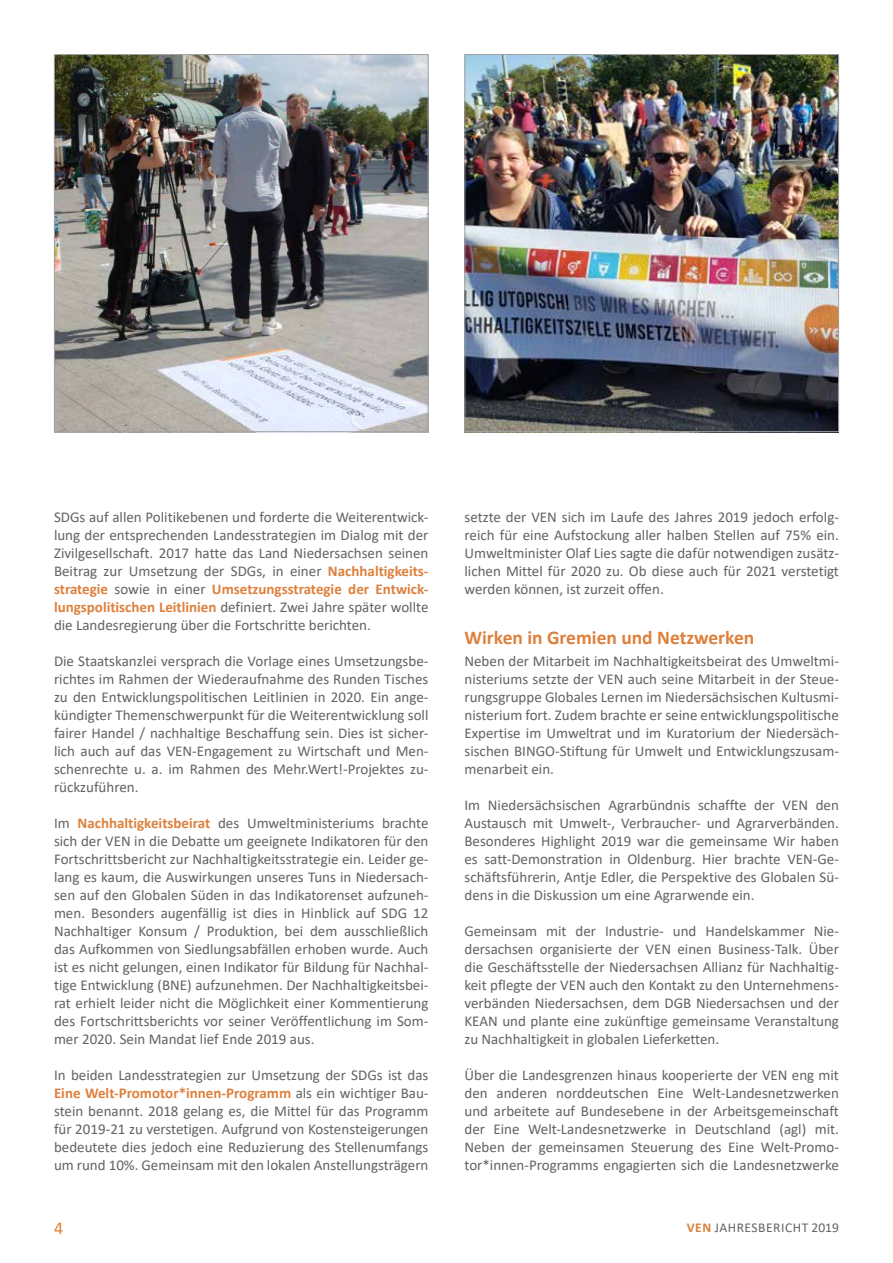
<style>
.page{position:relative;width:893px;height:1263px;background:#fff}
.page>*{position:absolute;margin:0;border:0;box-sizing:border-box;transform-origin:0 0}
.t1{font:700 19.5px "Calibri";color:#dd803c}
.t2{font:18px "Calibri";color:#dd803c}
.t3{font:15px/18px "Calibri";color:#626261;text-align:justify}
.t4{font:13.5px "Calibri";letter-spacing:.04em;color:#626261}
.s1{font-weight:700;color:#dd803c}
</style>
<div class="page">
<img style="left:56px;top:56px;width:370px;height:374px">
<div style="left:54px;top:54px;width:374px;height:378px;border:1px solid #a2a3a3"></div>
<img style="left:466px;top:56px;width:371px;height:374px">
<div style="left:464px;top:54px;width:375px;height:378px;border:1px solid #a2a3a3"></div>
<p class="t3" style="left:54px;top:508px;width:376px">SDGs auf allen Politikebenen und forderte die Weiterentwick&shy;lung der entsprechenden Landesstrategien im Dialog mit der Zivilgesellschaft. 2017 hatte das Land Niedersachsen seinen Beitrag zur Umsetzung der SDGs, in einer <span class="s1">Nachhaltigkeits&shy;strategie</span> sowie in einer <span class="s1">Umsetzungsstrategie der Entwick&shy;lungspolitischen Leitlinien</span> definiert. Zwei Jahre später wollte die Landesregierung über die Fortschritte berichten.</p>
<p class="t3" style="left:54px;top:652px;width:376px">Die Staatskanzlei versprach die Vorlage eines Umsetzungsbe&shy;richtes im Rahmen der Wiederaufnahme des Runden Tisches zu den Entwicklungspolitischen Leitlinien in 2020. Ein ange&shy;kündigter Themenschwerpunkt für die Weiterentwicklung soll fairer Handel / nachhaltige Beschaffung sein. Dies ist sicher&shy;lich auch auf das VEN-Engagement zu Wirtschaft und Men&shy;schenrechte u. a. im Rahmen des Mehr.Wert!-Projektes zu&shy;rückzuführen.</p>
<p class="t3" style="left:54px;top:814px;width:376px">Im <span class="s1">Nachhaltigkeitsbeirat</span> des Umweltministeriums brachte sich der VEN in die Debatte um geeignete Indikatoren für den Fortschrittsbericht zur Nachhaltigkeitsstrategie ein. Leider ge&shy;lang es kaum, die Auswirkungen unseres Tuns in Niedersach&shy;sen auf den Globalen Süden in das Indikatorenset aufzuneh&shy;men. Besonders augenfällig ist dies in Hinblick auf SDG 12<br>Nachhaltiger Konsum / Produktion, bei dem ausschließlich das Aufkommen von Siedlungsabfällen erhoben wurde. Auch ist es nicht gelungen, einen Indikator für Bildung für Nachhal&shy;tige Entwicklung (BNE) aufzunehmen. Der Nachhaltigkeitsbei&shy;rat erhielt leider nicht die Möglichkeit einer Kommentierung des Fortschrittsberichts vor seiner Veröffentlichung im Som&shy;mer 2020. Sein Mandat lief Ende 2019 aus.</p>
<p class="t3" style="left:54px;top:1066px;width:376px">In beiden Landesstrategien zur Umsetzung der SDGs ist das <span class="s1">Eine Welt-Promotor*innen-Programm</span> als ein wichtiger Bau&shy;stein benannt. 2018 gelang es, die Mittel für das Programm für 2019-21 zu verstetigen. Aufgrund von Kostensteigerungen bedeutete dies jedoch eine Reduzierung des Stellenumfangs um rund 10%. Gemeinsam mit den lokalen Anstellungsträgern</p>
<p class="t3" style="left:464px;top:508px;width:376px">setzte der VEN sich im Laufe des Jahres 2019 jedoch erfolg&shy;reich für eine Aufstockung aller halben Stellen auf 75% ein.<br>Umweltminister Olaf Lies sagte die dafür notwendigen zusätz&shy;lichen Mittel für 2020 zu. Ob diese auch für 2021 verstetigt werden können, ist zurzeit offen.</p>
<h1 class="t1" style="left:464px;top:623px;width:291px">Wirken in Gremien und Netzwerken</h1>
<p class="t3" style="left:464px;top:652px;width:376px">Neben der Mitarbeit im Nachhaltigkeitsbeirat des Umweltmi&shy;nisteriums setzte der VEN auch seine Mitarbeit in der Steue&shy;rungsgruppe Globales Lernen im Niedersächsischen Kultusmi&shy;nisterium fort. Zudem brachte er seine entwicklungspolitische Expertise im Umweltrat und im Kuratorium der Niedersäch&shy;sischen BINGO-Stiftung für Umwelt und Entwicklungszusam&shy;menarbeit ein.</p>
<p class="t3" style="left:464px;top:796px;width:376px">Im Niedersächsischen Agrarbündnis schaffte der VEN den Austausch mit Umwelt-, Verbraucher- und Agrarverbänden.<br>Besonderes Highlight 2019 war die gemeinsame Wir haben es satt-Demonstration in Oldenburg. Hier brachte VEN-Ge&shy;schäftsführerin, Antje Edler, die Perspektive des Globalen Sü&shy;dens in die Diskussion um eine Agrarwende ein.</p>
<p class="t3" style="left:464px;top:922px;width:376px">Gemeinsam mit der Industrie- und Handelskammer Nie&shy;dersachsen organisierte der VEN einen Business-Talk. Über die Geschäftsstelle der Niedersachsen Allianz für Nachhaltig&shy;keit pflegte der VEN auch den Kontakt zu den Unternehmens&shy;verbänden Niedersachsen, dem DGB Niedersachsen und der KEAN und plante eine zukünftige gemeinsame Veranstaltung zu Nachhaltigkeit in globalen Lieferketten.</p>
<p class="t3" style="left:464px;top:1066px;width:376px">Über die Landesgrenzen hinaus kooperierte der VEN eng mit den anderen norddeutschen Eine Welt-Landesnetzwerken und arbeitete auf Bundesebene in der Arbeitsgemeinschaft der Eine Welt-Landesnetzwerke in Deutschland (agl) mit.<br>Neben der gemeinsamen Steuerung des Eine Welt-Promo&shy;tor*innen-Programms engagierten sich die Landesnetzwerke</p>
<p class="t2" style="left:54px;top:1215px;width:11px">4</p>
<p class="t4" style="left:687px;top:1218px;width:154px"><span class="s1">ven</span> Jahresbericht 2019</p>
</div>
